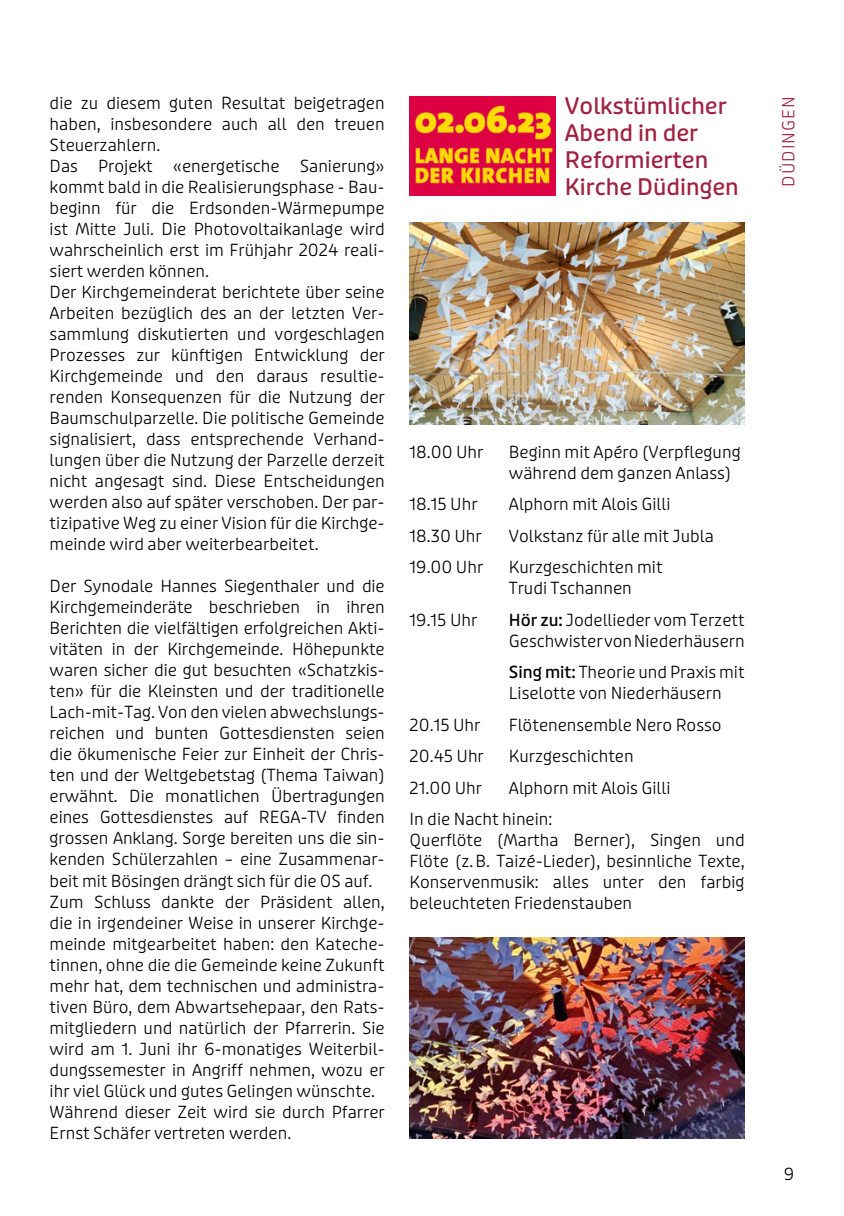
<style>
.page{position:relative;width:844px;height:1216px;background:#fff}
.page>*{position:absolute;margin:0;border:0;box-sizing:border-box;transform-origin:0 0}
.t1{font:22.75px/27.3px "Puffin Display Soft Medm";color:#a02242}
.t2{font:300 16.62px/21px "Puffin Display Soft";color:#000}
.t3{font:300 16.62px "Puffin Display Soft";letter-spacing:.06em;color:#a02242}
.s1{font-family:"Puffin Display Soft Medm";font-weight:400}
</style>
<div class="page">
<img style="left:409px;top:223px;width:335px;height:201px">
<img style="left:409px;top:937px;width:335px;height:201px">
<img style="left:409px;top:97px;width:146px;height:99px">
<p class="t2" style="left:50px;top:93px;width:336px">die zu diesem guten Resultat beigetragen haben, insbesondere auch all den treuen Steuerzahlern.<br>Das Projekt «energetische Sanierung» kommt bald in die Realisierungsphase - Bau&shy;beginn für die Erdsonden-Wärmepumpe ist Mitte Juli. Die Photovoltaikanlage wird wahrscheinlich erst im Frühjahr 2024 reali&shy;siert werden können.<br>Der Kirchgemeinderat berichtete über seine Arbeiten bezüglich des an der letzten Ver&shy;sammlung diskutierten und vorgeschlagen Prozesses zur künftigen Entwicklung der Kirchgemeinde und den daraus resultie&shy;renden Konsequenzen für die Nutzung der Baumschulparzelle. Die politische Gemeinde signalisiert, dass entsprechende Verhand&shy;lungen über die Nutzung der Parzelle derzeit nicht angesagt sind. Diese Entscheidungen werden also auf später verschoben. Der par&shy;tizipative Weg zu einer Vision für die Kirchge&shy;meinde wird aber weiterbearbeitet.</p>
<p class="t2" style="left:50px;top:576px;width:336px">Der Synodale Hannes Siegenthaler und die Kirchgemeinderäte beschrieben in ihren Berichten die vielfältigen erfolgreichen Akti&shy;vitäten in der Kirchgemeinde. Höhepunkte waren sicher die gut besuchten «Schatzkis&shy;ten» für die Kleinsten und der traditionelle Lach-mit-Tag. Von den vielen abwechslungs&shy;reichen und bunten Gottesdiensten seien die ökumenische Feier zur Einheit der Chris&shy;ten und der Weltgebetstag (Thema Taiwan) erwähnt. Die monatlichen Übertragungen eines Gottesdienstes auf REGA-TV finden grossen Anklang. Sorge bereiten uns die sin&shy;kenden Schülerzahlen – eine Zusammenar&shy;beit mit Bösingen drängt sich für die OS auf.<br>Zum Schluss dankte der Präsident allen, die in irgendeiner Weise in unserer Kirchge&shy;meinde mitgearbeitet haben: den Kateche&shy;tinnen, ohne die die Gemeinde keine Zukunft mehr hat, dem technischen und administra&shy;tiven Büro, dem Abwartsehepaar, den Rats&shy;mitgliedern und natürlich der Pfarrerin. Sie wird am 1. Juni ihr 6-monatiges Weiterbil&shy;dungssemester in Angriff nehmen, wozu er ihr viel Glück und gutes Gelingen wünschte.<br>Während dieser Zeit wird sie durch Pfarrer Ernst Schäfer vertreten werden.</p>
<h1 class="t1" style="left:565px;top:92px;width:175px">Volkstümlicher<br>Abend in der<br>Reformierten<br>Kirche Düdingen</h1>
<p class="t2" style="left:409px;top:441px;width:75px">18.00 Uhr</p>
<p class="t2" style="left:508px;top:441px;width:233px">Beginn mit Apéro (Verpflegung während dem ganzen Anlass)</p>
<p class="t2" style="left:409px;top:494px;width:69px">18.15 Uhr</p>
<p class="t2" style="left:508px;top:494px;width:163px">Alphorn mit Alois Gilli</p>
<p class="t2" style="left:409px;top:525px;width:74px">18.30 Uhr</p>
<p class="t2" style="left:508px;top:525px;width:206px">Volkstanz für alle mit Jubla</p>
<p class="t2" style="left:409px;top:557px;width:75px">19.00 Uhr</p>
<p class="t2" style="left:508px;top:557px;width:155px">Kurzgeschichten mit<br>Trudi Tschannen</p>
<p class="t2" style="left:409px;top:609px;width:69px">19.15 Uhr</p>
<p class="t2" style="left:508px;top:609px;width:237px"><span class="s1">Hör zu:</span> Jodellieder vom Terzett<br>Geschwister von Niederhäusern</p>
<p class="t2" style="left:508px;top:662px;width:237px"><span class="s1">Sing mit:</span> Theorie und Praxis mit<br>Liselotte von Niederhäusern</p>
<p class="t2" style="left:409px;top:714px;width:72px">20.15 Uhr</p>
<p class="t2" style="left:508px;top:714px;width:214px">Flötenensemble Nero Rosso</p>
<p class="t2" style="left:409px;top:746px;width:76px">20.45 Uhr</p>
<p class="t2" style="left:508px;top:746px;width:126px">Kurzgeschichten</p>
<p class="t2" style="left:409px;top:777px;width:74px">21.00 Uhr</p>
<p class="t2" style="left:409px;top:772px;width:262px;line-height:31.5px;text-indent:99px">Alphorn mit Alois Gilli<br>In die Nacht hinein:</p>
<p class="t2" style="left:409px;top:830px;width:336px;text-align:justify">Querflöte (Martha Berner), Singen und Flöte (z.B. Taizé-Lieder), besinnliche Texte, Konservenmusik: alles unter den farbig beleuchteten Friedenstauben</p>
<p class="t3" style="left:778px;top:187px;width:92px;rotate:-90deg">DÜDINGEN</p>
<p class="t2" style="left:783px;top:1163px;width:12px">9</p>
</div>
